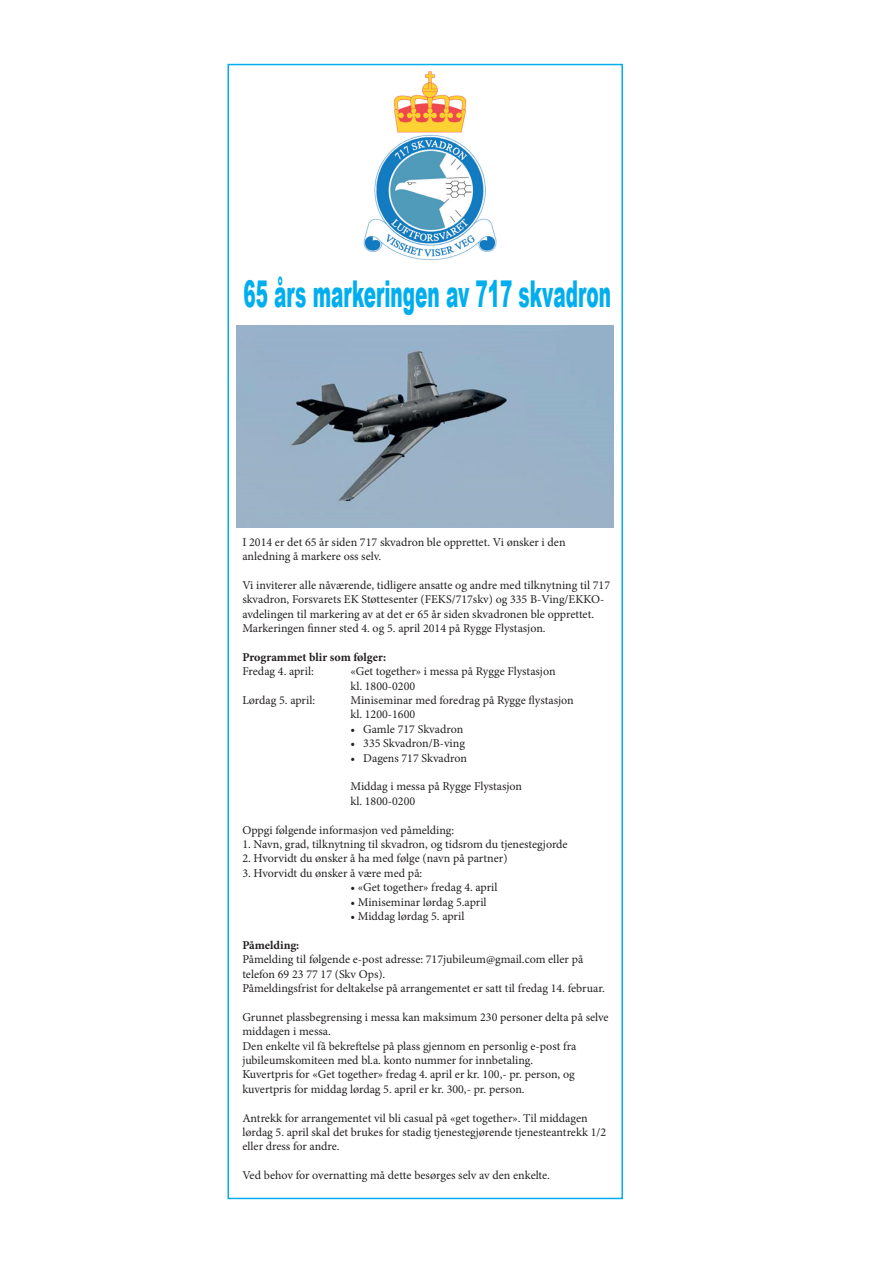
<style>
.page{position:relative;width:893px;height:1263px;background:#fff}
.page>*{position:absolute;margin:0;border:0;box-sizing:border-box;transform-origin:0 0}
.t1{font:900 36.9px "Arial";color:#00aeef;scale:.5 1}
.t2{font:12px/14.4px "Minion Pro";color:#231f20}
.t3{font:700 12px "Minion Pro";color:#231f20}
</style>
<div class="page">
<div style="left:227px;top:64px;width:396px;height:1135px;border:2px solid #00aeef"></div>
<img style="left:363px;top:71px;width:134px;height:189px">
<img style="left:236px;top:325px;width:377px;height:202px">
<h1 class="t1" style="left:244px;top:267px;width:737px">65 års markeringen av 717 skvadron</h1>
<p class="t2" style="left:242px;top:535px;width:325px">I 2014 er det 65 år siden 717 skvadron ble opprettet. Vi ønsker i den anledning å markere oss selv.</p>
<p class="t2" style="left:242px;top:578px;width:369px">Vi inviterer alle nåværende, tidligere ansatte og andre med tilknytning til 717 skvadron, Forsvarets EK Støttesenter (FEKS/717skv) og 335 B-Ving/EKKO&shy;avdelingen til markering av at det er 65 år siden skvadronen ble opprettet.<br>Markeringen finner sted 4. og 5. april 2014 på Rygge Flystasjon.</p>
<p class="t3" style="left:242px;top:648px;width:145px">Programmet blir som følger:</p>
<p class="t2" style="left:242px;top:664px;width:73px">Fredag 4. april:</p>
<p class="t2" style="left:350px;top:664px;width:207px">«Get together» i messa på Rygge Flystasjon kl. 1800-0200</p>
<p class="t2" style="left:242px;top:693px;width:74px">Lørdag 5. april:</p>
<p class="t2" style="left:350px;top:693px;width:225px">Miniseminar med foredrag på Rygge flystasjon kl. 1200-1600</p>
<p class="t2" style="left:350px;top:722px;width:114px">• Gamle 717 Skvadron</p>
<p class="t2" style="left:350px;top:736px;width:116px">• 335 Skvadron/B-ving</p>
<p class="t2" style="left:350px;top:751px;width:118px">• Dagens 717 Skvadron</p>
<p class="t2" style="left:350px;top:779px;width:173px">Middag i messa på Rygge Flystasjon kl. 1800-0200</p>
<p class="t2" style="left:242px;top:823px;width:213px">Oppgi følgende informasjon ved påmelding:</p>
<p class="t2" style="left:242px;top:837px;width:327px">1. Navn, grad, tilknytning til skvadron, og tidsrom du tjenestegjorde</p>
<p class="t2" style="left:242px;top:851px;width:267px">2. Hvorvidt du ønsker å ha med følge (navn på partner)</p>
<p class="t2" style="left:242px;top:866px;width:181px">3. Hvorvidt du ønsker å være med på:</p>
<p class="t2" style="left:350px;top:880px;width:149px">• «Get together» fredag 4. april</p>
<p class="t2" style="left:350px;top:895px;width:138px">• Miniseminar lørdag 5.april</p>
<p class="t2" style="left:350px;top:909px;width:115px">• Middag lørdag 5. april</p>
<p class="t3" style="left:242px;top:936px;width:58px">Påmelding:</p>
<p class="t2" style="left:242px;top:952px;width:364px">Påmelding til følgende e-post adresse: 717jubileum@gmail.com eller på telefon 69 23 77 17 (Skv Ops).<br>Påmeldingsfrist for deltakelse på arrangementet er satt til fredag 14. februar.</p>
<p class="t2" style="left:242px;top:1010px;width:368px">Grunnet plassbegrensing i messa kan maksimum 230 personer delta på selve middagen i messa.<br>Den enkelte vil få bekreftelse på plass gjennom en personlig e-post fra jubileumskomiteen med bl.a. konto nummer for innbetaling.<br>Kuvertpris for «Get together» fredag 4. april er kr. 100,- pr. person, og kuvertpris for middag lørdag 5. april er kr. 300,- pr. person.</p>
<p class="t2" style="left:242px;top:1111px;width:365px">Antrekk for arrangementet vil bli casual på «get together». Til middagen lørdag 5. april skal det brukes for stadig tjenestegjørende tjenesteantrekk 1/2 eller dress for andre.</p>
<p class="t2" style="left:242px;top:1168px;width:309px">Ved behov for overnatting må dette besørges selv av den enkelte.</p>
</div>
